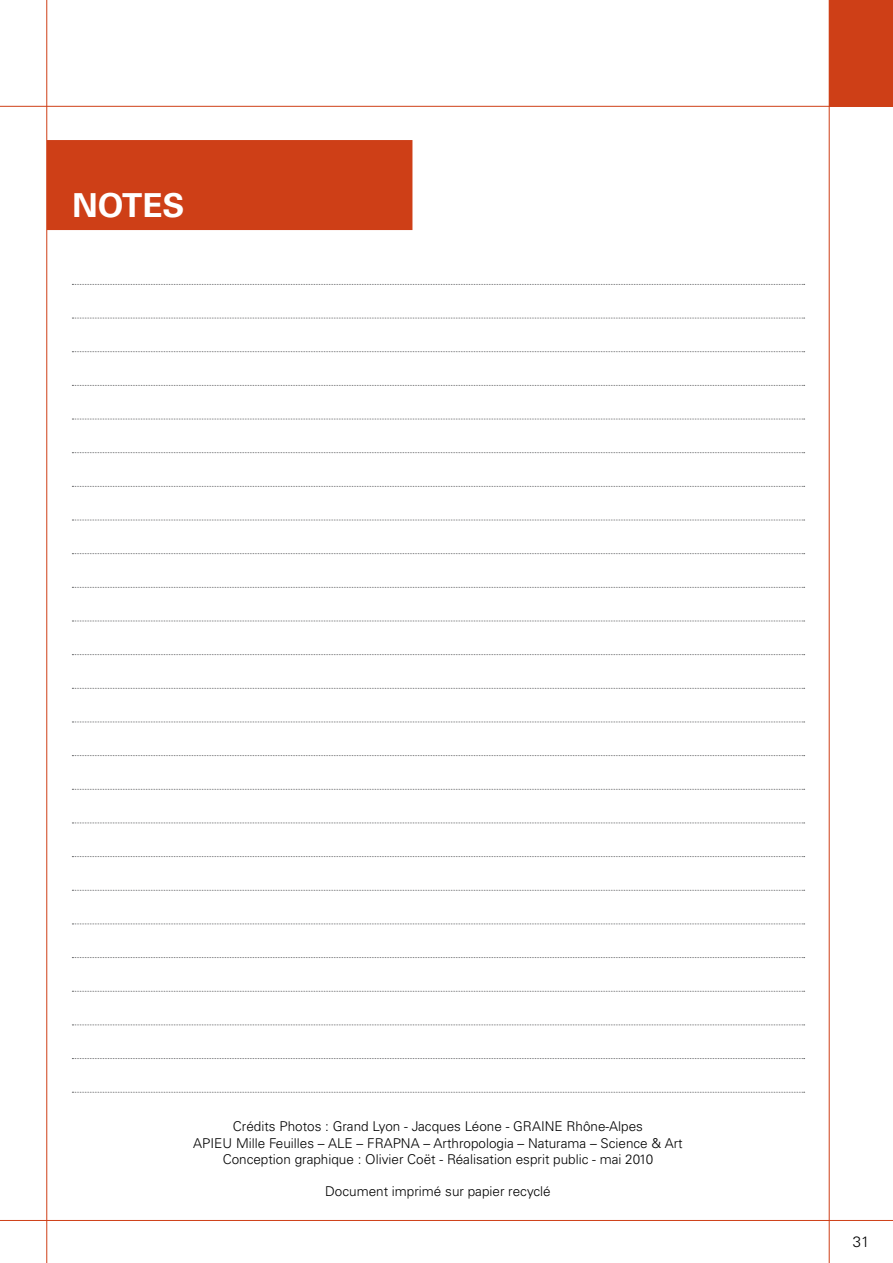
<style>
.page{position:relative;width:893px;height:1263px;background:#fff}
.page>*{position:absolute;margin:0;border:0;box-sizing:border-box;transform-origin:0 0}
.t1{font:700 33px "Univers LT Std";color:#fff}
.t2{font:300 15px "Univers LT Std";color:#000}
.t3{font:300 13.5px/16.2px "Univers LT Std";color:#000;text-align:center}
</style>
<div class="page">
<div style="left:829px;top:0;width:64px;height:107px;background:#ce3f17"></div>
<div style="left:47px;top:140px;width:365px;height:90px;background:#ce3f17"></div>
<svg style="left:72px;top:284px;width:733px;height:1px"></svg>
<svg style="left:72px;top:318px;width:733px;height:1px"></svg>
<svg style="left:72px;top:351px;width:733px;height:1px"></svg>
<svg style="left:72px;top:385px;width:733px;height:1px"></svg>
<svg style="left:72px;top:419px;width:733px;height:1px"></svg>
<svg style="left:72px;top:452px;width:733px;height:1px"></svg>
<svg style="left:72px;top:486px;width:733px;height:1px"></svg>
<svg style="left:72px;top:520px;width:733px;height:1px"></svg>
<svg style="left:72px;top:553px;width:733px;height:1px"></svg>
<svg style="left:72px;top:587px;width:733px;height:1px"></svg>
<svg style="left:72px;top:621px;width:733px;height:1px"></svg>
<svg style="left:72px;top:654px;width:733px;height:1px"></svg>
<svg style="left:72px;top:688px;width:733px;height:1px"></svg>
<svg style="left:72px;top:722px;width:733px;height:1px"></svg>
<svg style="left:72px;top:755px;width:733px;height:1px"></svg>
<svg style="left:72px;top:789px;width:733px;height:1px"></svg>
<svg style="left:72px;top:822px;width:733px;height:1px"></svg>
<svg style="left:72px;top:856px;width:733px;height:1px"></svg>
<svg style="left:72px;top:890px;width:733px;height:1px"></svg>
<svg style="left:72px;top:923px;width:733px;height:1px"></svg>
<svg style="left:72px;top:957px;width:733px;height:1px"></svg>
<svg style="left:72px;top:991px;width:733px;height:1px"></svg>
<svg style="left:72px;top:1024px;width:733px;height:1px"></svg>
<svg style="left:72px;top:1058px;width:733px;height:1px"></svg>
<svg style="left:72px;top:1092px;width:733px;height:1px"></svg>
<hr style="left:0;top:106px;width:893px;height:1px;background:#ce3f17">
<hr style="left:0;top:1220px;width:893px;height:1px;background:#ce3f17">
<hr style="left:46px;top:0;width:1px;height:1263px;background:#ce3f17">
<hr style="left:829px;top:0;width:1px;height:1263px;background:#ce3f17">
<h1 class="t1" style="left:72px;top:186px;width:91px">NOTES</h1>
<p class="t3" style="left:193px;top:1118px;width:491px">Crédits Photos : Grand Lyon - Jacques Léone - GRAINE Rhône-Alpes<br>APIEU Mille Feuilles – ALE – FRAPNA – Arthropologia – Naturama – Science &amp; Art<br>Conception graphique : Olivier Coët - Réalisation esprit public - mai 2010</p>
<p class="t3" style="left:325px;top:1183px;width:227px">Document imprimé sur papier recyclé</p>
<p class="t2" style="left:853px;top:1233px;width:18px">31</p>
</div>
